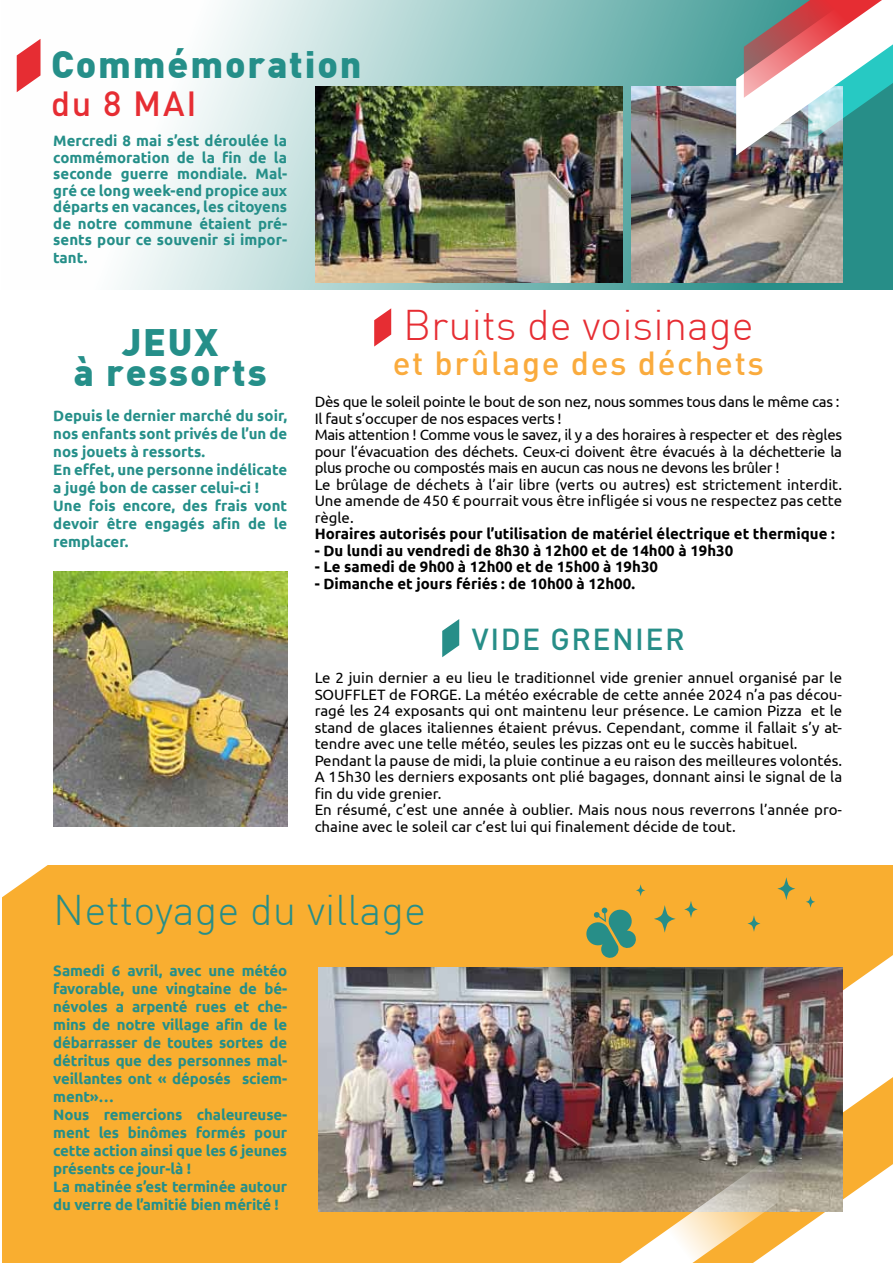
<style>
.page{position:relative;width:893px;height:1263px;background:#fff}
.page>*{position:absolute;margin:0;border:0;box-sizing:border-box;transform-origin:0 0}
.t1{font:300 42px "DIN Pro";color:#278e88}
.t2{font:300 42px "DIN Pro";color:#e62d33}
.t3{font:900 37.5px/30px "DIN";letter-spacing:.05em;color:#258f89;text-align:center}
.t4{font:500 34.5px "DIN Pro";color:#e62d33}
.t5{font:500 33px "DIN Pro";letter-spacing:.05em;color:#faab3d}
.t6{font:500 30px "DIN Pro";letter-spacing:.05em;color:#278e88}
.t7{font:700 15px/18px "Ubuntu";letter-spacing:-.01em;color:#258f89}
.t8{font:15px/16.5px "Ubuntu";color:#000}
.t9{font:15px/16.5px "Ubuntu";letter-spacing:-.02em;color:#000}
.t10{font:700 15px "Ubuntu";color:#000}
</style>
<div class="page">
<div style="left:2px;top:865px;width:891px;height:398px;background:#f9ae30"></div>
<svg style="left:2px;top:865px;width:46px;height:33px"></svg>
<svg style="left:16px;top:0;width:877px;height:290px"></svg>
<img style="left:315px;top:87px;width:308px;height:195px">
<img style="left:632px;top:87px;width:210px;height:195px">
<svg style="left:736px;top:0;width:157px;height:155px"></svg>
<svg style="left:17px;top:39px;width:24px;height:53px"></svg>
<svg style="left:760px;top:923px;width:133px;height:340px;fill:#fff"></svg>
<img style="left:53px;top:571px;width:234px;height:255px">
<img style="left:318px;top:967px;width:524px;height:245px">
<svg style="left:586px;top:907px;width:50px;height:51px"></svg>
<svg style="left:654px;top:905px;width:22px;height:28px"></svg>
<svg style="left:684px;top:901px;width:14px;height:17px"></svg>
<svg style="left:747px;top:915px;width:13px;height:17px"></svg>
<img style="left:806px;top:896px;width:87px;height:241px">
<svg style="left:636px;top:884px;width:9px;height:12px"></svg>
<svg style="left:777px;top:877px;width:18px;height:23px"></svg>
<svg style="left:546px;top:1151px;width:233px;height:112px"></svg>
<svg style="left:442px;top:619px;width:17px;height:38px"></svg>
<svg style="left:374px;top:308px;width:17px;height:39px"></svg>
<h2 class="t3" style="left:51px;top:48px;width:312px">Commémoration</h2>
<h3 class="t4" style="left:51px;top:80px;width:147px">du 8 MAI</h3>
<p class="t7" style="left:53px;top:132px;width:235px;line-height:16.5px;text-align:justify">Mercredi 8 mai s’est déroulée la commémoration de la fin de la seconde guerre mondiale. Mal&shy;gré ce long week-end propice aux départs en vacances, les citoyens de notre commune étaient pré&shy;sents pour ce souvenir si impor-</p>
<p class="t7" style="left:53px;top:249px;width:36px">tant.</p>
<h2 class="t3" style="left:74px;top:326px;width:194px">JEUX<br>à ressorts</h2>
<p class="t7" style="left:53px;top:406px;width:235px">Depuis le dernier marché du soir, nos enfants sont privés de l’un de nos jouets à ressorts.<br>En effet, une personne indélicate a jugé bon de casser celui-ci !<br>Une fois encore, des frais vont devoir être engagés afin de le remplacer.</p>
<h1 class="t2" style="left:403px;top:299px;width:352px">Bruits de voisinage</h1>
<h3 class="t5" style="left:393px;top:341px;width:373px">et brûlage des déchets</h3>
<p class="t9" style="left:315px;top:393px;width:529px">Dès que le soleil pointe le bout de son nez, nous sommes tous dans le même cas :<br>Il faut s’occuper de nos espaces verts !<br>Mais attention ! Comme vous le savez, il y a des horaires à respecter et des règles pour l’évacuation des déchets. Ceux-ci doivent être évacués à la déchetterie la plus proche ou compostés mais en aucun cas nous ne devons les brûler !<br>Le brûlage de déchets à l’air libre (verts ou autres) est strictement interdit.<br>Une amende de 450 € pourrait vous être infligée si vous ne respectez pas cette règle.</p>
<p class="t10" style="left:315px;top:525px;width:522px">Horaires autorisés pour l’utilisation de matériel électrique et thermique :</p>
<p class="t10" style="left:315px;top:541px;width:420px">- Du lundi au vendredi de 8h30 à 12h00 et de 14h00 à 19h30</p>
<p class="t10" style="left:315px;top:558px;width:345px">- Le samedi de 9h00 à 12h00 et de 15h00 à 19h30</p>
<p class="t10" style="left:315px;top:574px;width:322px">- Dimanche et jours fériés : de 10h00 à 12h00.</p>
<h3 class="t6" style="left:472px;top:619px;width:214px">VIDE GRENIER</h3>
<p class="t8" style="left:315px;top:669px;width:529px">Le 2 juin dernier a eu lieu le traditionnel vide grenier annuel organisé par le SOUFFLET de FORGE. La météo exécrable de cette année 2024 n’a pas décou&shy;ragé les 24 exposants qui ont maintenu leur présence. Le camion Pizza et le stand de glaces italiennes étaient prévus. Cependant, comme il fallait s’y at&shy;tendre avec une telle météo, seules les pizzas ont eu le succès habituel.<br>Pendant la pause de midi, la pluie continue a eu raison des meilleures volontés.<br>A 15h30 les derniers exposants ont plié bagages, donnant ainsi le signal de la fin du vide grenier.<br>En résumé, c’est une année à oublier. Mais nous nous reverrons l’année pro&shy;chaine avec le soleil car c’est lui qui finalement décide de tout.</p>
<h1 class="t1" style="left:53px;top:884px;width:374px">Nettoyage du village</h1>
<p class="t7" style="left:53px;top:962px;width:235px">Samedi 6 avril, avec une météo favorable, une vingtaine de bé&shy;névoles a arpenté rues et che&shy;mins de notre village afin de le débarrasser de toutes sortes de détritus que des personnes mal&shy;veillantes ont « déposés sciem&shy;ment»…<br>Nous remercions chaleureuse&shy;ment les binômes formés pour cette action ainsi que les 6 jeunes présents ce jour-là !<br>La matinée s’est terminée autour du verre de l’amitié bien mérité !</p>
</div>
